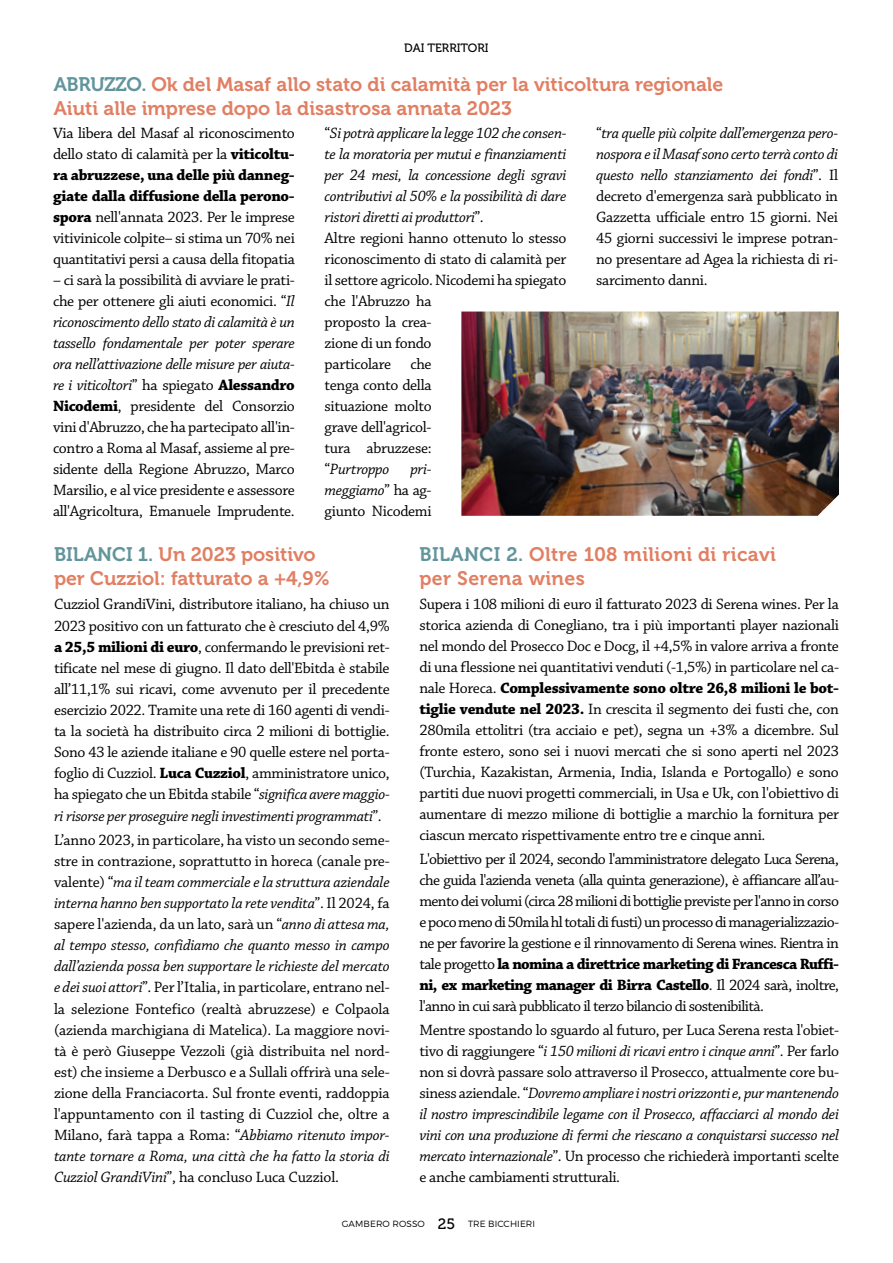
<style>
.page{position:relative;width:893px;height:1263px;background:#fff}
.page>*{position:absolute;margin:0;border:0;box-sizing:border-box;transform-origin:0 0}
.t1{font:19.5px/24px "Museo 700";color:#e17f63}
.t2{font:19.5px/24px "Museo 700";letter-spacing:.02em;color:#e17f63}
.t3{font:15.75px/21px "Chaparral Pro";letter-spacing:-.02em;color:#000;text-align:justify}
.t4{font:12px "Museo 500";color:#000}
.t5{font:300 9px "Montserrat";letter-spacing:.01em;color:#000}
.s1{color:#61959b}
.s2{font-weight:700}
.s3{font-style:italic}
.s4{font-family:"Museo 500";font-weight:400;font-size:15px}
</style>
<div class="page">
<img style="left:461px;top:312px;width:378px;height:204px">
<p class="t4" style="left:404px;top:41px;width:86px">DAI TERRITORI</p>
<p class="t1" style="left:54px;top:73px;width:671px"><span class="s1">ABRUZZO.</span> Ok del Masaf allo stato di calamità per la viticoltura regionale<br>Aiuti alle imprese dopo la disastrosa annata 2023</p>
<p class="t3" style="left:53px;top:123px;width:243px">Via libera del Masaf al riconoscimento dello stato di calamità per la <span class="s2">viticoltu&shy;ra abruzzese, una delle più danneg&shy;giate dalla diffusione della perono&shy;spora</span> nell'annata 2023. Per le imprese vitivinicole colpite– si stima un 70% nei quantitativi persi a causa della fitopatia</p>
<p class="t3" style="left:53px;top:270px;width:243px">– ci sarà la possibilità di avviare le prati&shy;che per ottenere gli aiuti economici. “<span class="s3">Il riconoscimento dello stato di calamità è un tassello fondamentale per poter sperare ora nell’attivazione delle misure per aiuta&shy;re i viticoltori</span>” ha spiegato <span class="s2">Alessandro Nicodemi</span>, presidente del Consorzio vini d'Abruzzo, che ha partecipato all'in&shy;contro a Roma al Masaf, assieme al pre&shy;sidente della Regione Abruzzo, Marco Marsilio, e al vice presidente e assessore all'Agricoltura, Emanuele Imprudente.</p>
<p class="t3" style="left:325px;top:123px;width:243px;text-align:left">“<span class="s3">Si potrà applicare la legge 102 che consen&shy;te la moratoria per mutui e finanziamenti per 24 mesi, la concessione degli sgravi contributivi al 50% e la possibilità di dare ristori diretti ai produttori</span>”.<br>Altre regioni hanno ottenuto lo stesso riconoscimento di stato di calamità per il settore agricolo. Nicodemi ha spiegato che l'Abruzzo ha<br>proposto la crea-<br>zione di un fondo<br>particolare che<br>tenga conto della<br>situazione molto<br>grave dell'agricol-<br>tura abruzzese:<br>“<span class="s3">Purtroppo</span></p>
<p class="t3" style="left:325px;top:459px;width:108px;text-indent:86px"><span class="s3">pri&shy;meggiamo</span>” ha ag&shy;giunto Nicodemi</p>
<p class="t3" style="left:596px;top:123px;width:243px">“<span class="s3">tra quelle più colpite dall’emergenza pero&shy;nospora e il Masaf sono certo terrà conto di questo nello stanziamento dei fondi</span>”. Il decreto d'emergenza sarà pubblicato in Gazzetta ufficiale entro 15 giorni. Nei 45 giorni successivi le imprese potran&shy;no presentare ad Agea la richiesta di ri&shy;sarcimento danni.</p>
<p class="t1" style="left:54px;top:543px;width:277px"><span class="s1">BILANCI 1.</span> Un 2023 positivo per Cuzziol: fatturato a +4,9%</p>
<p class="t3" style="left:54px;top:594px;width:337px">Cuzziol GrandiVini, distributore italiano, ha chiuso un 2023 positivo con un fatturato che è cresciuto del 4,9% <span class="s2">a 25,5 milioni di euro</span>, confermando le previsioni ret&shy;tificate nel mese di giugno. Il dato dell'Ebitda è stabile all’11,1% sui ricavi, come avvenuto per il precedente esercizio 2022. Tramite una rete di 160 agenti di vendi&shy;ta la società ha distribuito circa 2 milioni di bottiglie.<br>Sono 43 le aziende italiane e 90 quelle estere nel porta&shy;foglio di Cuzziol. <span class="s2">Luca Cuzziol</span>, amministratore unico, ha spiegato che un Ebitda stabile “<span class="s3">significa avere maggio&shy;ri risorse per proseguire negli investimenti programmati</span>”.</p>
<p class="t3" style="left:54px;top:830px;width:337px">L’anno 2023, in particolare, ha visto un secondo seme&shy;stre in contrazione, soprattutto in horeca (canale pre&shy;valente) “<span class="s3">ma il team commerciale e la struttura aziendale interna hanno ben supportato la rete vendita</span>”. Il 2024, fa sapere l'azienda, da un lato, sarà un “<span class="s3">anno di attesa ma, al tempo stesso, confidiamo che quanto messo in campo dall’azienda possa ben supportare le richieste del mercato e dei suoi attori</span>”. Per l’Italia, in particolare, entrano nel&shy;la selezione Fontefico (realtà abruzzese) e Colpaola (azienda marchigiana di Matelica). La maggiore novi&shy;tà è però Giuseppe Vezzoli (già distribuita nel nord&shy;est) che insieme a Derbusco e a Sullali offrirà una sele&shy;zione della Franciacorta. Sul fronte eventi, raddoppia l'appuntamento con il tasting di Cuzziol che, oltre a Milano, farà tappa a Roma: “<span class="s3">Abbiamo ritenuto impor&shy;tante tornare a Roma, una città che ha fatto la storia di Cuzziol GrandiVini</span>”, ha concluso Luca Cuzziol.</p>
<p class="t2" style="left:419px;top:543px;width:358px"><span class="s1">BILANCI 2.</span> Oltre 108 milioni di ricavi per Serena wines</p>
<p class="t3" style="left:419px;top:594px;width:421px">Supera i 108 milioni di euro il fatturato 2023 di Serena wines. Per la storica azienda di Conegliano, tra i più importanti player nazionali nel mondo del Prosecco Doc e Docg, il +4,5% in valore arriva a fronte di una flessione nei quantitativi venduti (-1,5%) in particolare nel ca&shy;nale Horeca. <span class="s2">Complessivamente sono oltre 26,8 milioni le bot&shy;tiglie vendute nel 2023.</span> In crescita il segmento dei fusti che, con 280mila ettolitri (tra acciaio e pet), segna un +3% a dicembre. Sul fronte estero, sono sei i nuovi mercati che si sono aperti nel 2023 (Turchia, Kazakistan, Armenia, India, Islanda e Portogallo) e sono partiti due nuovi progetti commerciali, in Usa e Uk, con l'obiettivo di aumentare di mezzo milione di bottiglie a marchio la fornitura per ciascun mercato rispettivamente entro tre e cinque anni.</p>
<p class="t3" style="left:419px;top:849px;width:421px">L'obiettivo per il 2024, secondo l'amministratore delegato Luca Serena, che guida l'azienda veneta (alla quinta generazione), è affiancare all’au&shy;mento dei volumi (circa 28 milioni di bottiglie previste per l'anno in corso e poco meno di 50mila hl totali di fusti) un processo di managerializzazio&shy;ne per favorire la gestione e il rinnovamento di Serena wines. Rientra in tale progetto <span class="s2">la nomina a direttrice marketing di Francesca Ruffi&shy;ni, ex marketing manager di Birra Castello</span>. Il 2024 sarà, inoltre, l'anno in cui sarà pubblicato il terzo bilancio di sostenibilità.</p>
<p class="t3" style="left:419px;top:1020px;width:421px">Mentre spostando lo sguardo al futuro, per Luca Serena resta l'obiet&shy;tivo di raggiungere “<span class="s3">i 150 milioni di ricavi entro i cinque anni</span>”. Per farlo non si dovrà passare solo attraverso il Prosecco, attualmente core bu&shy;siness aziendale. “<span class="s3">Dovremo ampliare i nostri orizzonti e, pur mantenendo il nostro imprescindibile legame con il Prosecco, affacciarci al mondo dei vini con una produzione di fermi che riescano a conquistarsi successo nel mercato internazionale</span>”. Un processo che richiederà importanti scelte e anche cambiamenti strutturali.</p>
<p class="t5" style="left:342px;top:1218px;width:195px">GAMBERO ROSSO <span class="s4">25</span> TRE BICCHIERI</p>
</div>
